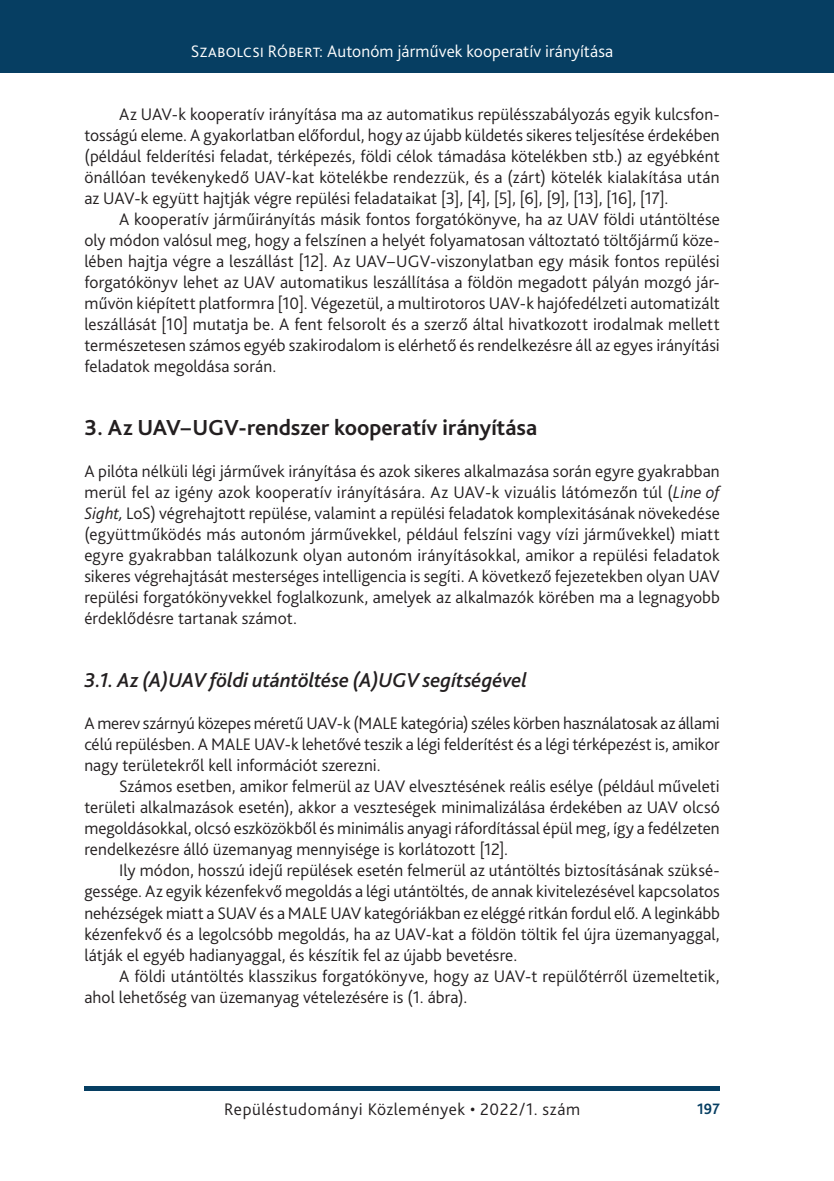
<style>
.page{position:relative;width:834px;height:1181px;background:#fff}
.page>*{position:absolute;margin:0;border:0;box-sizing:border-box;transform-origin:0 0}
._1_1__Head_bold_13{font:700 22.75px "Bliss Pro";color:#231f20}
._1_1_1__Head_italic{font:italic 500 21px "Bliss Pro";letter-spacing:-.005em;color:#231f20}
._1__Body{font:300 17.5px/21px "Bliss Pro";color:#231f20;text-align:justify}
._2__Body_1st_paragra{font:300 17.5px/21px "Bliss Pro";color:#231f20;text-align:justify}
.t1{font:300 17.5px "Bliss Pro";letter-spacing:.005em;color:#fff}
._2__Body_1st_paragra-2{font:300 17.5px "Bliss Pro";letter-spacing:.03em;color:#231f20}
.t2{font:700 15.75px "Bliss Pro";color:#063e62;scale:.95 1}
.s1{font-style:italic}
</style>
<div class="page">
<div style="left:0;top:0;width:833px;height:73px;background:#063e62"></div>
<div style="left:84px;top:1086px;width:635px;height:5px;background:#063e62"></div>
<p class="t1" style="left:191px;top:41px;width:423px">Szabolcsi Róbert: Autonóm járművek kooperatív irányítása</p>
<p class="_1__Body" style="left:84px;top:103px;width:636px;text-indent:35px">Az UAV-k kooperatív irányítása ma az automatikus repülésszabályozás egyik kulcsfon&shy;tosságú eleme. A gyakorlatban előfordul, hogy az újabb küldetés sikeres teljesítése érdekében (például felderítési feladat, térképezés, földi célok támadása kötelékben stb.) az egyébként önállóan tevékenykedő UAV-kat kötelékbe rendezzük, és a (zárt) kötelék kialakítása után az UAV-k együtt hajtják végre repülési feladataikat [3], [4], [5], [6], [9], [13], [16], [17].</p>
<p class="_1__Body" style="left:84px;top:208px;width:637px;text-indent:35px">A kooperatív járműirányítás másik fontos forgatókönyve, ha az UAV földi utántöltése oly módon valósul meg, hogy a felszínen a helyét folyamatosan változtató töltőjármű köze&shy;lében hajtja végre a leszállást [12]. Az UAV–UGV-viszonylatban egy másik fontos repülési forgatókönyv lehet az UAV automatikus leszállítása a földön megadott pályán mozgó jár&shy;művön kiépített platformra [10]. Végezetül, a multirotoros UAV-k hajófedélzeti automatizált leszállását [10] mutatja be. A fent felsorolt és a szerző által hivatkozott irodalmak mellett természetesen számos egyéb szakirodalom is elérhető és rendelkezésre áll az egyes irányítási feladatok megoldása során.</p>
<p class="_1_1__Head_bold_13" style="left:84px;top:414px;width:454px">3. Az UAV–UGV-rendszer kooperatív irányítása</p>
<p class="_2__Body_1st_paragra" style="left:84px;top:460px;width:637px">A pilóta nélküli légi járművek irányítása és azok sikeres alkalmazása során egyre gyakrabban merül fel az igény azok kooperatív irányítására. Az UAV-k vizuális látómezőn túl (<span class="s1">Line of Sight,</span> LoS) végrehajtott repülése, valamint a repülési feladatok komplexitásának növekedése (együttműködés más autonóm járművekkel, például felszíni vagy vízi járművekkel) miatt egyre gyakrabban találkozunk olyan autonóm irányításokkal, amikor a repülési feladatok sikeres végrehajtását mesterséges intelligencia is segíti. A következő fejezetekben olyan UAV repülési forgatókönyvekkel foglalkozunk, amelyek az alkalmazók körében ma a legnagyobb érdeklődésre tartanak számot.</p>
<p class="_1_1_1__Head_italic" style="left:84px;top:667px;width:444px">3.1. Az (A)UAV földi utántöltése (A)UGV segítségével</p>
<p class="_2__Body_1st_paragra" style="left:84px;top:712px;width:636px">A merev szárnyú közepes méretű UAV-k (MALE kategória) széles körben használatosak az állami célú repülésben. A MALE UAV-k lehetővé teszik a légi felderítést és a légi térképezést is, amikor nagy területekről kell információt szerezni.</p>
<p class="_1__Body" style="left:84px;top:775px;width:636px;text-indent:35px">Számos esetben, amikor felmerül az UAV elvesztésének reális esélye (például műveleti területi alkalmazások esetén), akkor a veszteségek minimalizálása érdekében az UAV olcsó megoldásokkal, olcsó eszközökből és minimális anyagi ráfordítással épül meg, így a fedélzeten rendelkezésre álló üzemanyag mennyisége is korlátozott [12].</p>
<p class="_1__Body" style="left:84px;top:859px;width:636px;text-indent:35px">Ily módon, hosszú idejű repülések esetén felmerül az utántöltés biztosításának szüksé&shy;gessége. Az egyik kézenfekvő megoldás a légi utántöltés, de annak kivitelezésével kapcsolatos nehézségek miatt a SUAV és a MALE UAV kategóriákban ez eléggé ritkán fordul elő. A leginkább kézenfekvő és a legolcsóbb megoldás, ha az UAV-kat a földön töltik fel újra üzemanyaggal, látják el egyéb hadianyaggal, és készítik fel az újabb bevetésre.</p>
<p class="_1__Body" style="left:84px;top:964px;width:636px;text-indent:35px">A földi utántöltés klasszikus forgatókönyve, hogy az UAV-t repülőtérről üzemeltetik, ahol lehetőség van üzemanyag vételezésére is (1. ábra).</p>
<p class="_2__Body_1st_paragra-2" style="left:224px;top:1098px;width:357px">Repüléstudományi Közlemények • 2022/1. szám</p>
<p class="t2" style="left:697px;top:1099px;width:25px">197</p>
</div>
